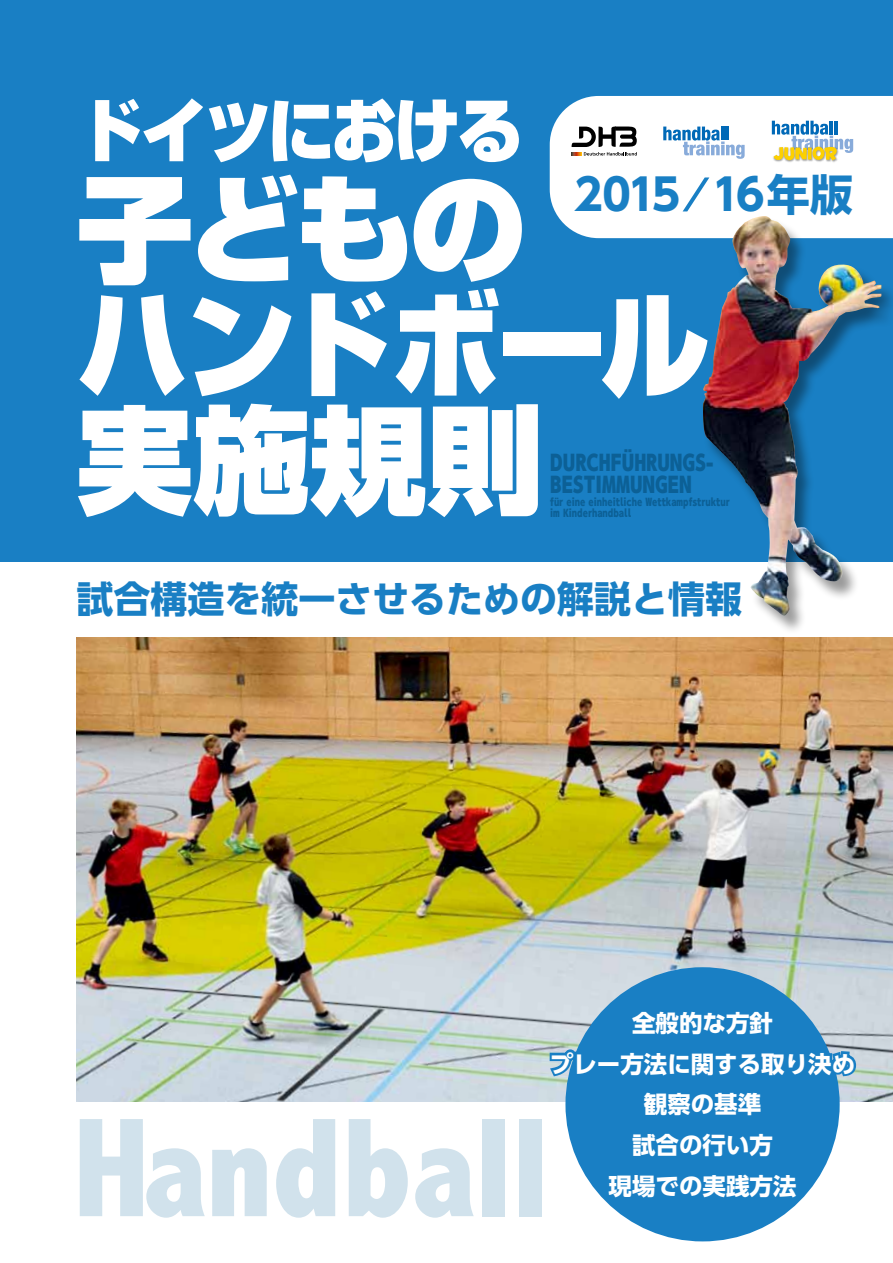
<style>
.page{position:relative;width:893px;height:1263px;background:#fff}
.page>*{position:absolute;margin:0;border:0;box-sizing:border-box;transform-origin:0 0}
.t1{font:800 condensed 142.5px "Abadi";color:#d1e2ec}
.t2{font:900 116.85px/115.5px "Shin Go Pr 6 N";letter-spacing:-.025em;color:#fff}
.t3{font:900 69.45px "Shin Go Pr 6 N";letter-spacing:-.05em;color:#fff;scale:.95 1}
.t4{font:700 43.05px "UD Shin Go Pro";letter-spacing:-.04em;color:#197fc4}
.t5{font:700 36.9px "UD Shin Go Pro";color:#197fc4}
.t6{font:700 23.55px/40.7px "UD Shin Go Pro";color:#fff;text-align:center}
.t7{font:21.3px/22.2px "UD Shin Go C Osez Pr 6 N Ult";color:#0c6096;scale:.95 1}
.t8{font:10.2px/11.1px "UD Shin Go C Osez Pr 6 N Ult";color:#0c6096;scale:.95 1}
.s1{font-weight:400}
</style>
<div class="page">
<img style="left:77px;top:638px;width:816px;height:463px">
<div style="left:0;top:0;width:893px;height:562px;background:#197fc4"></div>
<div style="left:550px;top:96px;width:343px;height:142px;background:#fff"></div>
<svg style="left:571px;top:126px;width:66px;height:30px;background:#9d9b9a"></svg>
<svg style="left:663px;top:127px;width:82px;height:32px;background:#b2cfe8"></svg>
<img style="left:772px;top:160px;width:68px;height:4px">
<svg style="left:772px;top:121px;width:81px;height:39px;background:#bcccbe"></svg>
<div style="left:565px;top:967px;width:275px;height:274px;background:#197fc4;border-radius:50%"></div>
<svg style="left:547px;top:1047px;width:31px;height:32px"></svg>
<svg style="left:798px;top:1006px;width:60px;height:157px"></svg>
<div style="left:702px;top:217px;width:191px;height:418px;background:#000;opacity:.4"></div>
<img style="left:702px;top:220px;width:150px;height:396px">
<h3 class="t3" style="left:77px;top:75px;width:471px">ドイツにおける</h3>
<h2 class="t2" style="left:77px;top:171px;width:635px">子どもの<br>ハンドボール実施規則</h2>
<h3 class="t4" style="left:574px;top:160px;width:280px">2015<span class="s1">/</span>16年版</h3>
<h3 class="t7" style="left:550px;top:451px;width:173px">DURCHFÜHRUNGS-<br>BESTIMMUNGEN</h3>
<p class="t8" style="left:550px;top:496px;width:190px">für eine einheitliche Wettkampfstruktur im Kinderhandball</p>
<h3 class="t5" style="left:77px;top:569px;width:667px">試合構造を統一させるための解説と情報</h3>
<h1 class="t1" style="left:73px;top:1086px;width:478px">Handball</h1>
<h3 class="t6" style="left:550px;top:1002px;width:307px">全般的な方針<br>プレー方法に関する取り決め観察の基準<br>試合の行い方<br>現場での実践方法</h3>
</div>
